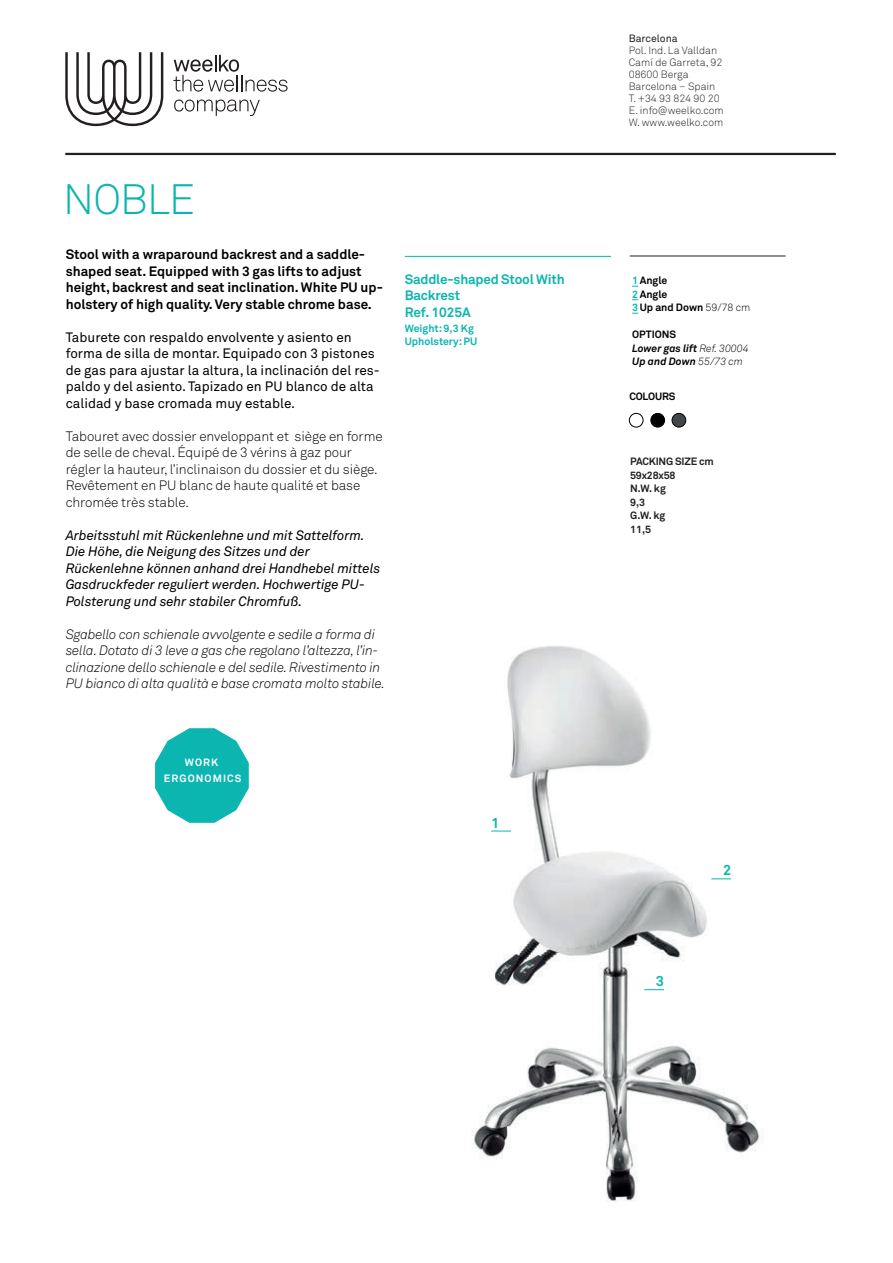
<style>
.page{position:relative;width:893px;height:1263px;background:#fff}
.page>*{position:absolute;margin:0;border:0;box-sizing:border-box;transform-origin:0 0}
.t1{font:300 42px "Akkurat";letter-spacing:-.02em;color:#0bb5b0}
.t2{font:700 14.4px "Akkurat";color:#0bb5b0}
.t3{font:13.5px/16.5px "Akkurat Std";color:#000001}
.t4{font:italic 13.5px/16.5px "Akkurat";letter-spacing:-.01em;color:#000001}
.t5{font:italic 300 13.5px/16.5px "Akkurat";letter-spacing:-.01em;color:#000001}
.t6{font:300 13.5px/16.5px "Akkurat";letter-spacing:-.005em;color:#000001}
.t7{font:700 13.5px/16.5px "Akkurat";color:#000001}
.t8{font:700 13.5px/16.5px "Akkurat";letter-spacing:-.015em;color:#0bb5b0}
.t9{font:300 10.5px/12px "Akkurat";color:#231f20}
.t10{font:italic 700 10.5px/13.5px "Akkurat";color:#000001}
.t11{font:700 10.5px/13.5px "Akkurat";letter-spacing:-.02em;color:#231f20}
.t12{font:700 10.5px/13.5px "Akkurat";color:#000001}
.t13{font:700 10.5px/13.5px "Akkurat";color:#0bb5b0}
.t14{font:700 10.5px/16.2px "Akkurat";letter-spacing:.1em;color:#fff;text-align:center}
.t15{font:10.5px "Akkurat Std";color:#231f20}
.t16{font:700 10.5px "Akkurat";letter-spacing:-.02em;color:#000001}
.s1{color:#0bb5b0}
.s2{font-weight:300}
.s3{font-style:normal}
</style>
<div class="page">
<hr style="left:630px;top:256px;width:156px;height:1px;background:#231f20">
<hr style="left:65px;top:153px;width:771px;height:2px;background:#231f20">
<svg style="left:174px;top:100px;width:86px;height:16px"></svg>
<svg style="left:173px;top:55px;width:115px;height:37px"></svg>
<svg style="left:65px;top:52px;width:98px;height:74px"></svg>
<hr style="left:405px;top:256px;width:206px;height:1px;background:#00b7b1">
<svg style="left:155px;top:728px;width:94px;height:95px"></svg>
<img style="left:472px;top:646px;width:292px;height:555px">
<svg style="left:644px;top:989px;width:20px;height:1px"></svg>
<svg style="left:491px;top:831px;width:20px;height:1px"></svg>
<svg style="left:711px;top:878px;width:20px;height:1px"></svg>
<div style="left:629px;top:413px;width:14px;height:14px;border:1px solid #000001;border-radius:50%"></div>
<div style="left:651px;top:413px;width:14px;height:14px;background:#000001;border-radius:50%"></div>
<div style="left:651px;top:413px;width:14px;height:14px;border:1px solid #000001;border-radius:50%"></div>
<div style="left:672px;top:413px;width:14px;height:14px;background:#444749;border-radius:50%"></div>
<div style="left:672px;top:413px;width:14px;height:14px;border:1px solid #000001;border-radius:50%"></div>
<h1 class="t1" style="left:63px;top:175px;width:133px">NOBLE</h1>
<p class="t7" style="left:66px;top:246px;width:319px">Stool with a wraparound backrest and a saddle&shy;shaped seat. Equipped with 3 gas lifts to adjust height, backrest and seat inclination. White PU up&shy;holstery of high quality.Very stable chrome base.</p>
<p class="t3" style="left:66px;top:329px;width:316px">Taburete con respaldo envolvente y asiento en forma de silla de montar. Equipado con 3 pistones de gas para ajustar la altura, la inclinación del res&shy;paldo y del asiento. Tapizado en PU blanco de alta calidad y base cromada muy estable.</p>
<p class="t6" style="left:66px;top:428px;width:318px">Tabouret avec dossier enveloppant et siège en forme de selle de cheval. Équipé de 3 vérins à gaz pour régler la hauteur, l’inclinaison du dossier et du siège.<br>Revêtement en PU blanc de haute qualité et base chromée très stable.</p>
<p class="t4" style="left:66px;top:527px;width:316px">Arbeitsstuhl mit Rückenlehne und mit Sattelform.<br>Die Höhe, die Neigung des Sitzes und der Rückenlehne können anhand drei Handhebel mittels Gasdruckfeder reguliert werden. Hochwertige PU-Polsterung und sehr stabiler Chromfuß.</p>
<p class="t5" style="left:66px;top:626px;width:321px">Sgabello con schienale avvolgente e sedile a forma di sella.Dotato di 3 leve a gas che regolano l’altezza, l’in&shy;clinazione dello schienale e del sedile.Rivestimento in PU bianco di alta qualità e base cromata molto stabile.</p>
<p class="t8" style="left:405px;top:271px;width:161px">Saddle-shaped Stool With<br>Backrest<br>Ref. 1025A</p>
<p class="t13" style="left:405px;top:321px;width:74px">Weight: 9,3 Kg<br>Upholstery: PU</p>
<p class="t14" style="left:164px;top:754px;width:79px">WORK<br>ERGONOMICS</p>
<p class="t2" style="left:491px;top:813px;width:10px">1</p>
<p class="t15" style="left:629px;top:32px;width:50px">Barcelona</p>
<p class="t9" style="left:629px;top:45px;width:97px">Pol. Ind. La Valldan<br>Camí de Garreta, 92<br>08600 Berga<br>Barcelona – Spain<br>T. +34 93 824 90 20<br>E. info@weelko.com<br>W. www.weelko.com</p>
<p class="t12" style="left:632px;top:274px;width:120px"><span class="s1">1</span>Angle<br><span class="s1">2</span>Angle<br><span class="s1">3</span>Up and Down <span class="s2">59/78 cm</span></p>
<p class="t10" style="left:632px;top:328px;width:118px"><span class="s3">OPTIONS<br></span>Lower gas lift <span class="s2">Ref. 30004<br></span>Up and Down <span class="s2">55/73 cm</span></p>
<p class="t16" style="left:629px;top:390px;width:48px">COLOURS</p>
<p class="t11" style="left:630px;top:455px;width:85px">PACKING SIZE cm<br>59x28x58<br>N.W. kg<br>9,3<br>G.W. kg<br>11,5</p>
<p class="t2" style="left:656px;top:972px;width:10px">3</p>
<p class="t2" style="left:723px;top:861px;width:10px">2</p>
</div>
